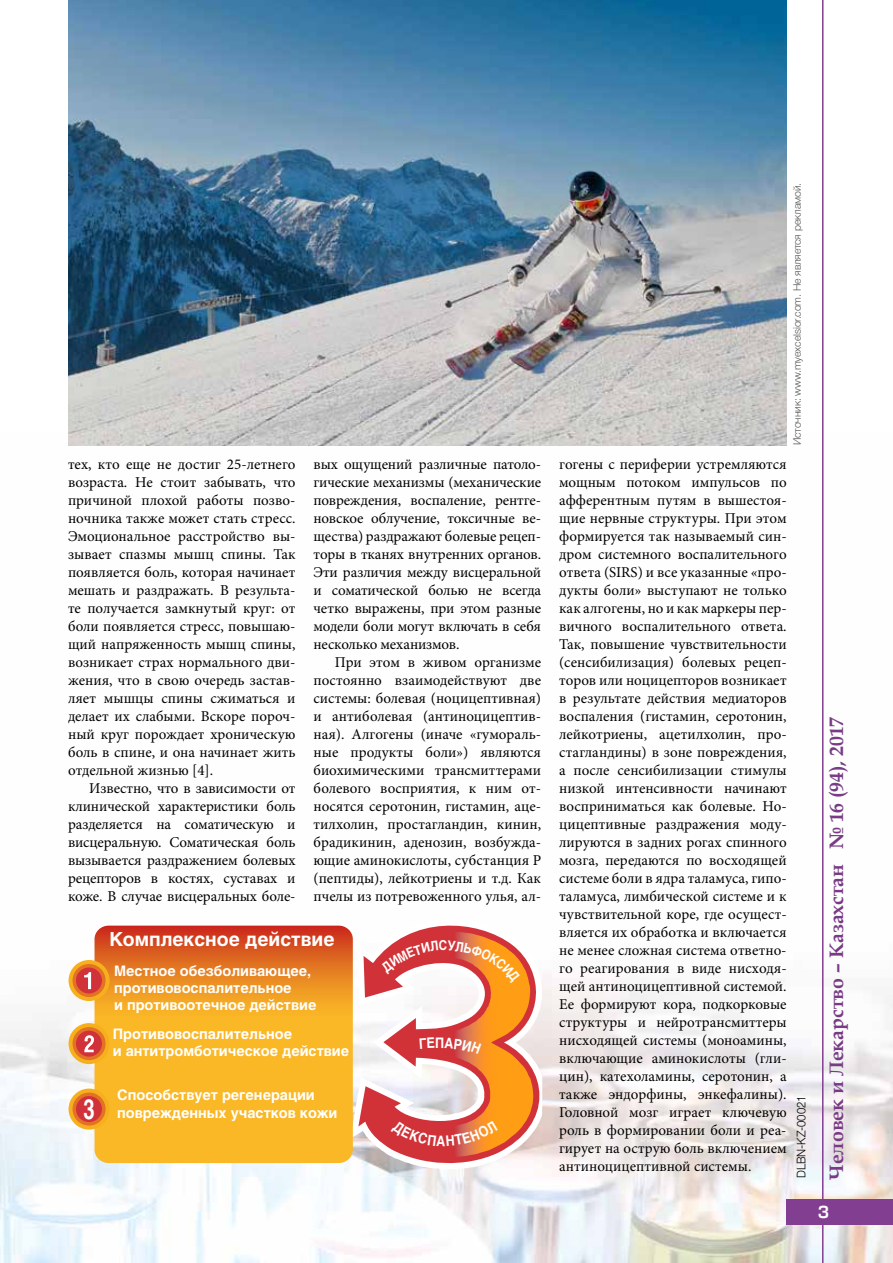
<style>
.page{position:relative;width:893px;height:1263px;background:#fff}
.page>*{position:absolute;margin:0;border:0;box-sizing:border-box;transform-origin:0 0}
.t1{font:700 27.75px "Helios";color:#fff;scale:.73 1}
.t2{font:700 19.5px "Book Antiqua";color:#793b86}
.t3{font:700 19.2px "Helios";color:#fff}
.t4{font:16.5px "Europe Demi";color:#fff}
.t5{font:15px/18px "Minion Pro";letter-spacing:-.005em;color:#000;text-align:justify}
.t6{font:700 14.4px/17.2px "Helios C";color:#fff}
.t7{font:700 14.4px/17.2px "Helios";color:#fff}
.t8{font:700 14.4px "Helios C";color:#fff;scale:.87 1}
.t9{font:300 12px "Helvetica Neue Cyr";letter-spacing:-.01em;color:#000;scale:.95 1}
.t10{font:300 10.5px "Helvetica Neue Cyr";letter-spacing:-.01em;color:#575756}
.s1{font-family:"Helios"}
</style>
<div class="page">
<img style="left:0;top:434px;width:893px;height:829px">
<hr style="left:822px;top:0;width:1px;height:1263px;background:#823f91">
<div style="left:787px;top:1199px;width:106px;height:26px;background:#823f91"></div>
<svg style="left:350px;top:920px;width:192px;height:249px"></svg>
<svg style="left:358px;top:914px;width:184px;height:254px"></svg>
<img style="left:367px;top:932px;width:166px;height:225px">
<svg style="left:95px;top:926px;width:258px;height:237px;background:#f19f24"></svg>
<div style="left:69px;top:1023px;width:41px;height:41px;background:#f7b01d;border-radius:50%"></div>
<svg style="left:73px;top:1027px;width:33px;height:33px"></svg>
<div style="left:76px;top:1031px;width:26px;height:25px;background:#d13239;border-radius:50%"></div>
<svg style="left:84px;top:1035px;width:10px;height:17px"></svg>
<div style="left:69px;top:960px;width:41px;height:41px;background:#f7b01d;border-radius:50%"></div>
<div style="left:73px;top:964px;width:33px;height:33px;background:#e37225;border-radius:50%"></div>
<div style="left:76px;top:967px;width:26px;height:26px;background:#d13239;border-radius:50%"></div>
<svg style="left:84px;top:972px;width:7px;height:17px"></svg>
<div style="left:69px;top:1088px;width:41px;height:41px;background:#f7b01d;border-radius:50%"></div>
<div style="left:73px;top:1092px;width:33px;height:33px;background:#e37225;border-radius:50%"></div>
<div style="left:76px;top:1096px;width:26px;height:26px;background:#d13239;border-radius:50%"></div>
<img style="left:68px;top:0;width:719px;height:445px">
<svg style="left:381px;top:940px;width:139px;height:43px"></svg>
<svg style="left:419px;top:1038px;width:16px;height:11px"></svg>
<svg style="left:444px;top:1038px;width:37px;height:16px"></svg>
<svg style="left:391px;top:1120px;width:107px;height:26px;background:#db5139"></svg>
<p class="t5" style="left:68px;top:455px;width:229px">тех, кто еще не достиг 25-летнего возраста. Не стоит забывать, что причиной плохой работы позво&shy;ночника также может стать стресс.<br>Эмоциональное расстройство вы&shy;зывает спазмы мышц спины. Так появляется боль, которая начинает мешать и раздражать. В результа&shy;те получается замкнутый круг: от боли появляется стресс, повышаю&shy;щий напряженность мышц спины, возникает страх нормального дви&shy;жения, что в свою очередь застав&shy;ляет мышцы спины сжиматься и делает их слабыми. Вскоре пороч&shy;ный круг порождает хроническую боль в спине, и она начинает жить отдельной жизнью [4].</p>
<p class="t5" style="left:68px;top:779px;width:229px;text-indent:21px">Известно, что в зависимости от клинической характеристики боль разделяется на соматическую и висцеральную. Соматическая боль вызывается раздражением болевых рецепторов в костях, суставах и коже. В случае висцеральных боле-</p>
<p class="t5" style="left:314px;top:455px;width:229px">вых ощущений различные патоло&shy;гические механизмы (механические повреждения, воспаление, рентге&shy;новское облучение, токсичные ве&shy;щества) раздражают болевые рецеп&shy;торы в тканях внутренних органов.<br>Эти различия между висцеральной и соматической болью не всегда четко выражены, при этом разные модели боли могут включать в себя несколько механизмов.</p>
<p class="t5" style="left:314px;top:653px;width:229px;text-indent:21px">При этом в живом организме постоянно взаимодействуют две системы: болевая (ноцицептивная) и антиболевая (антиноцицептив&shy;ная). Алгогены (иначе «гумораль&shy;ные продукты боли») являются биохимическими трансмиттерами болевого восприятия, к ним от&shy;носятся серотонин, гистамин, аце&shy;тилхолин, простагландин, кинин, брадикинин, аденозин, возбужда&shy;ющие аминокислоты, субстанция Р (пептиды), лейкотриены и т.д. Как пчелы из потревоженного улья, ал-</p>
<h1 class="t1" style="left:84px;top:1093px;width:17px">3</h1>
<p class="t3" style="left:110px;top:928px;width:226px">Комплексное действие</p>
<p class="t6" style="left:114px;top:962px;width:204px"><span class="s1">Местное</span> обезболивающее, противовоспалительное<br>и противоотечное действие</p>
<p class="t6" style="left:113px;top:1025px;width:238px">Противовоспалительное<br>и антитромботическое действие</p>
<p class="t7" style="left:117px;top:1086px;width:222px">Способствует регенерации поврежденных участков кожи</p>
<p class="t8" style="left:435px;top:1034px;width:12px">П</p>
<p class="t10" style="left:791px;top:445px;width:264px;rotate:-90deg">Источник: www.myexcelsior.com. Не является рекламой.</p>
<p class="t5" style="left:559px;top:455px;width:229px">гогены с периферии устремляются мощным потоком импульсов по афферентным путям в вышестоя&shy;щие нервные структуры. При этом формируется так называемый син&shy;дром системного воспалительного ответа (SIRS) и все указанные «про&shy;дукты боли» выступают не только как алгогены, но и как маркеры пер&shy;вичного воспалительного ответа.<br>Так, повышение чувствительности (сенсибилизация) болевых рецеп&shy;торов или ноцицепторов возникает в результате действия медиаторов воспаления (гистамин, серотонин, лейкотриены, ацетилхолин, про&shy;стагландины) в зоне повреждения, а после сенсибилизации стимулы низкой интенсивности начинают восприниматься как болевые. Но&shy;цицептивные раздражения моду&shy;лируются в задних рогах спинного мозга, передаются по восходящей системе боли в ядра таламуса, гипо&shy;таламуса, лимбической системе и к чувствительной коре, где осущест&shy;вляется их обработка и включается не менее сложная система ответно&shy;го реагирования в виде нисходя&shy;щей антиноцицептивной системой.<br>Ее формируют кора, подкорковые структуры и нейротрансмиттеры нисходящей системы (моноамины, включающие аминокислоты (гли&shy;цин), катехоламины, серотонин, а также эндорфины, энкефалины).<br>Головной мозг играет ключевую роль в формировании боли и реа&shy;гирует на острую боль включением антиноцицептивной системы.</p>
<p class="t9" style="left:794px;top:1178px;width:88px;rotate:-90deg">DLBN-KZ-00021</p>
<h2 class="t2" style="left:823px;top:1180px;width:464px;rotate:-90deg">Человек и Лекарство – Казахстан № 16 (94), 2017</h2>
<p class="t4" style="left:818px;top:1202px;width:13px">3</p>
</div>
